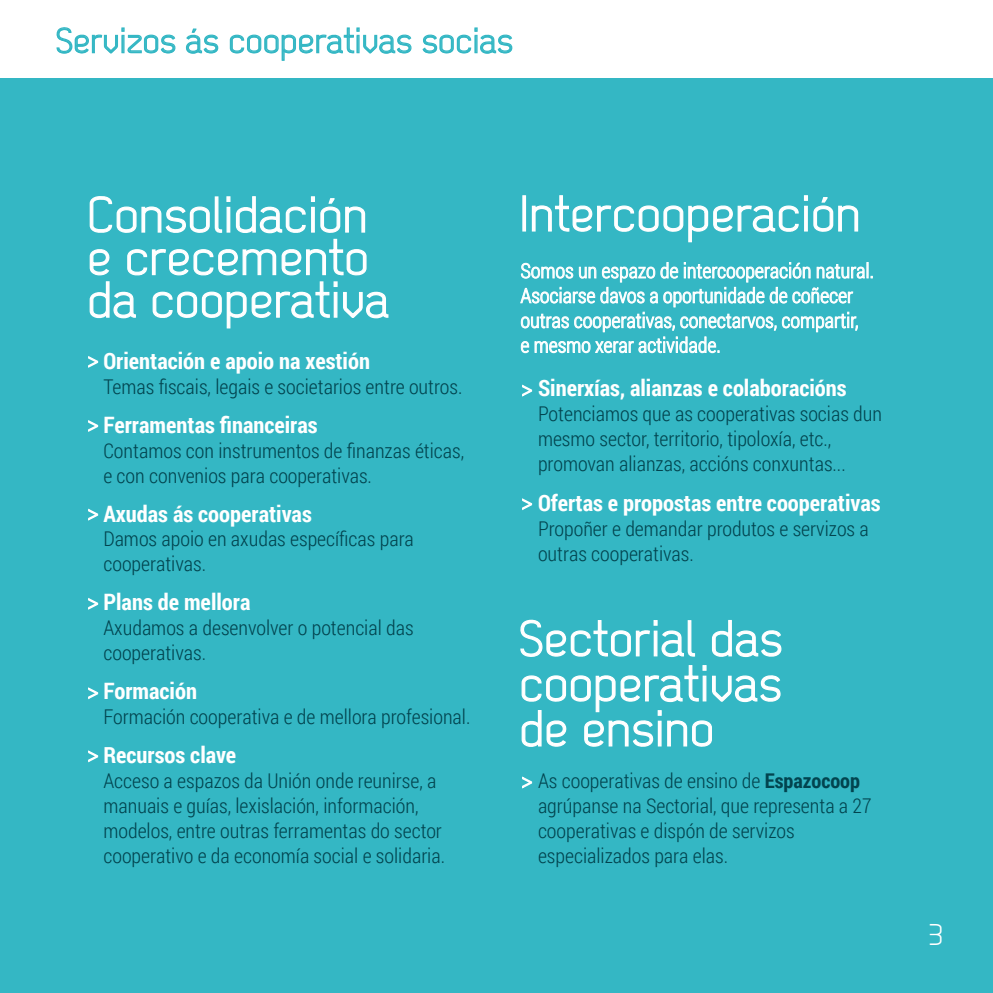
<style>
.page{position:relative;width:993px;height:993px;background:#fff}
.page>*{position:absolute;margin:0;border:0;box-sizing:border-box;transform-origin:0 0}
.t1{font:50px/42.5px "Dekar";letter-spacing:.025em;color:#fff}
.t2{font:35px "Dekar";letter-spacing:.025em;color:#34b7c4}
.t3{font:30px "Dekar";color:#fff}
.t4{font:700 22.5px "Roboto Condensed";color:#fff}
.t5{font:300 20.25px/24.8px "Roboto Condensed";color:#02444f}
.t6{font:300 20.25px/24.8px "Roboto Condensed";color:#fff}
.s1{font-weight:700}
</style>
<div class="page">
<div style="left:0;top:0;width:992px;height:992px;background:#34b7c4"></div>
<div style="left:522px;top:195px;width:4px;height:36px;border:1px solid #fff"></div>
<svg style="left:531px;top:195px;width:327px;height:48px"></svg>
<svg style="left:88px;top:356px;width:11px;height:12px"></svg>
<svg style="left:88px;top:420px;width:11px;height:12px"></svg>
<svg style="left:88px;top:508px;width:11px;height:13px"></svg>
<svg style="left:88px;top:597px;width:11px;height:13px"></svg>
<svg style="left:88px;top:687px;width:11px;height:13px"></svg>
<svg style="left:88px;top:750px;width:11px;height:13px"></svg>
<svg style="left:89px;top:196px;width:300px;height:133px"></svg>
<svg style="left:522px;top:384px;width:11px;height:13px"></svg>
<svg style="left:522px;top:498px;width:11px;height:13px"></svg>
<svg style="left:520px;top:262px;width:352px;height:92px"></svg>
<svg style="left:520px;top:619px;width:175px;height:39px"></svg>
<svg style="left:711px;top:619px;width:70px;height:39px"></svg>
<svg style="left:521px;top:665px;width:260px;height:82px"></svg>
<svg style="left:522px;top:776px;width:11px;height:13px"></svg>
<div style="left:0;top:0;width:992px;height:77px;background:#fff"></div>
<svg style="left:56px;top:27px;width:120px;height:27px"></svg>
<svg style="left:186px;top:28px;width:33px;height:26px"></svg>
<svg style="left:229px;top:27px;width:183px;height:34px"></svg>
<svg style="left:422px;top:27px;width:91px;height:27px"></svg>
<h2 class="t2" style="left:56px;top:23px;width:458px">Servizos ás cooperativas socias</h2>
<h1 class="t1" style="left:88px;top:195px;width:302px">Consolidación e crecemento da cooperativa</h1>
<p class="t4" style="left:103px;top:345px;width:268px">Orientación e apoio na xestión</p>
<p class="t5" style="left:103px;top:373px;width:360px">Temas fiscais, legais e societarios entre outros.</p>
<p class="t4" style="left:103px;top:409px;width:216px">Ferramentas financeiras</p>
<p class="t5" style="left:103px;top:437px;width:362px">Contamos con instrumentos de finanzas éticas, e con convenios para cooperativas.</p>
<p class="t4" style="left:103px;top:497px;width:210px">Axudas ás cooperativas</p>
<p class="t5" style="left:103px;top:526px;width:312px">Damos apoio en axudas específicas para cooperativas.</p>
<p class="t4" style="left:103px;top:586px;width:148px">Plans de mellora</p>
<p class="t5" style="left:103px;top:614px;width:312px">Axudamos a desenvolver o potencial das cooperativas.</p>
<p class="t4" style="left:103px;top:675px;width:95px">Formación</p>
<p class="t5" style="left:103px;top:703px;width:368px">Formación cooperativa e de mellora profesional.</p>
<p class="t4" style="left:103px;top:739px;width:134px">Recursos clave</p>
<p class="t5" style="left:103px;top:767px;width:343px">Acceso a espazos da Unión onde reunirse, a manuais e guías, lexislación, información, modelos, entre outras ferramentas do sector cooperativo e da economía social e solidaria.</p>
<h1 class="t1" style="left:519px;top:194px;width:341px">Intercooperación</h1>
<p class="t6" style="left:520px;top:257px;width:355px">Somos un espazo de intercooperación natural.<br>Asociarse davos a oportunidade de coñecer outras cooperativas, conectarvos, compartir,<br>e mesmo xerar actividade.</p>
<p class="t4" style="left:538px;top:372px;width:310px">Sinerxías, alianzas e colaboracións</p>
<p class="t5" style="left:538px;top:401px;width:345px">Potenciamos que as cooperativas socias dun mesmo sector, territorio, tipoloxía, etc., promovan alianzas, accións conxuntas...</p>
<p class="t4" style="left:538px;top:487px;width:344px">Ofertas e propostas entre cooperativas</p>
<p class="t5" style="left:538px;top:515px;width:332px">Propoñer e demandar produtos e servizos a outras cooperativas.</p>
<h1 class="t1" style="left:519px;top:617px;width:264px;line-height:45px;text-align:justify">Sectorial das cooperativas de ensino</h1>
<p class="t5" style="left:538px;top:767px;width:335px">As cooperativas de ensino de <span class="s1">Espazocoop </span>agrúpanse na Sectorial, que representa a 27 cooperativas e dispón de servizos especializados para elas.</p>
<h3 class="t3" style="left:928px;top:919px;width:16px">3</h3>
</div>
